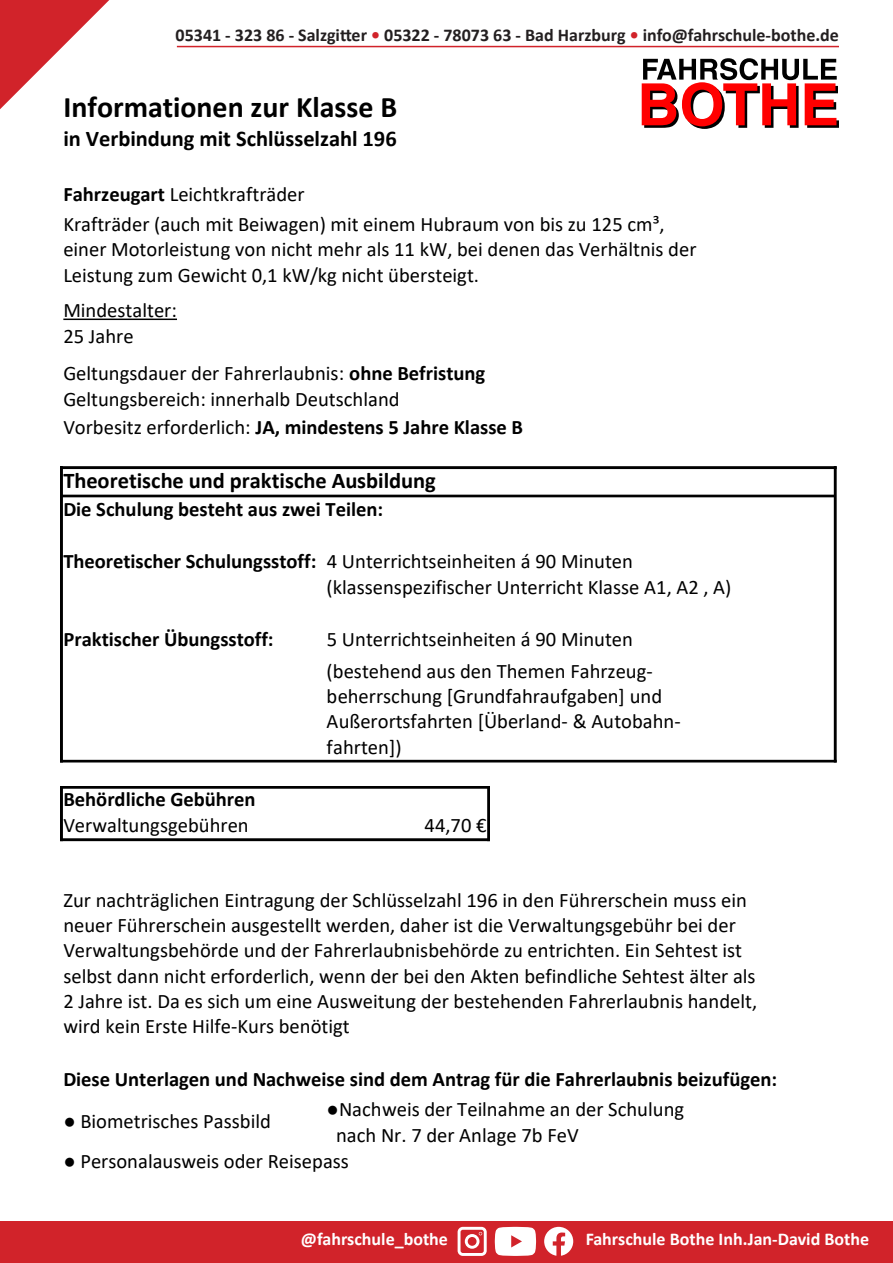
<style>
.page{position:relative;width:893px;height:1263px;background:#fff}
.page>*{position:absolute;margin:0;border:0;box-sizing:border-box;transform-origin:0 0}
.t1{font:700 30px "Calibri";color:#000}
.t2{font:700 22.5px "Calibri";letter-spacing:-.005em;color:#000}
.t3{font:20.55px/25.2px "Calibri";color:#000}
.t4{font:700 20.55px "Calibri";color:#000}
.t5{font:700 18px "Calibri";color:#231f20}
.t6{font:700 18px "Calibri";color:#fff}
.s1{color:#d1232a}
.s2{font-weight:700}
.s3{font-weight:400}
</style>
<div class="page">
<div style="left:0;top:1222px;width:893px;height:41px;background:#d1232a"></div>
<svg style="left:0;top:0;width:200px;height:109px"></svg>
<hr style="left:177px;top:46px;width:662px;height:1px;background:#d1232a">
<svg style="left:642px;top:58px;width:197px;height:71px"></svg>
<svg style="left:458px;top:1227px;width:29px;height:29px"></svg>
<svg style="left:544px;top:1227px;width:29px;height:29px"></svg>
<svg style="left:495px;top:1227px;width:41px;height:29px"></svg>
<div style="left:60px;top:467px;width:776px;height:2px;border:1px solid #000"></div>
<div style="left:62px;top:495px;width:772px;height:2px;border:1px solid #000"></div>
<div style="left:60px;top:760px;width:776px;height:2px;border:1px solid #000"></div>
<div style="left:60px;top:786px;width:429px;height:2px;border:1px solid #000"></div>
<div style="left:60px;top:839px;width:429px;height:2px;border:1px solid #000"></div>
<div style="left:60px;top:467px;width:3px;height:295px;border:1px solid #000"></div>
<div style="left:60px;top:786px;width:3px;height:55px;border:1px solid #000"></div>
<div style="left:488px;top:786px;width:1px;height:55px;border:1px solid #000"></div>
<div style="left:834px;top:467px;width:2px;height:295px;border:1px solid #000"></div>
<hr style="left:63px;top:319px;width:114px;height:1px;background:#000">
<p class="t5" style="left:176px;top:23px;width:665px">05341 - 323 86 - Salzgitter <span class="s1">•</span> 05322 - 78073 63 - Bad Harzburg <span class="s1">•</span> info@fahrschule-bothe.de</p>
<h1 class="t1" style="left:63px;top:93px;width:335px">Informationen zur Klasse B</h1>
<p class="t2" style="left:63px;top:128px;width:335px">in Verbindung mit Schlüsselzahl 196</p>
<p class="t3" style="left:63px;top:179px;width:603px;line-height:30.5px"><span class="s2">Fahrzeugart</span> Leichtkrafträder<br>Krafträder (auch mit Beiwagen) mit einem Hubraum von bis zu 125 cm³,</p>
<p class="t3" style="left:63px;top:238px;width:635px">einer Motorleistung von nicht mehr als 11 kW, bei denen das Verhältnis der<br>Leistung zum Gewicht 0,1 kW/kg nicht übersteigt.</p>
<p class="t3" style="left:63px;top:298px;width:115px;line-height:26.1px">Mindestalter:<br>25 Jahre</p>
<p class="t3" style="left:63px;top:361px;width:423px">Geltungsdauer der Fahrerlaubnis: <span class="s2">ohne Befristung</span></p>
<p class="t4" style="left:63px;top:417px;width:461px"><span class="s3">Vorbesitz erforderlich:</span> JA, mindestens 5 Jahre Klasse B</p>
<p class="t3" style="left:63px;top:387px;width:338px">Geltungsbereich: innerhalb Deutschland</p>
<p class="t2" style="left:63px;top:470px;width:374px">Theoretische und praktische Ausbildung</p>
<p class="t4" style="left:63px;top:499px;width:321px">Die Schulung besteht aus zwei Teilen:</p>
<p class="t4" style="left:63px;top:551px;width:254px">Theoretischer Schulungsstoff:</p>
<p class="t3" style="left:327px;top:575px;width:406px">(klassenspezifischer Unterricht Klasse A1, A2 , A)</p>
<p class="t4" style="left:63px;top:630px;width:212px">Praktischer Übungsstoff:</p>
<p class="t3" style="left:327px;top:549px;width:308px">4 Unterrichtseinheiten á 90 Minuten</p>
<p class="t3" style="left:327px;top:624px;width:328px;line-height:31.7px">5 Unterrichtseinheiten á 90 Minuten (bestehend aus den Themen Fahrzeug-</p>
<p class="t3" style="left:327px;top:684px;width:356px">beherrschung [Grundfahraufgaben] und<br>Außerortsfahrten [Überland- &amp; Autobahn&shy;fahrten])</p>
<p class="t4" style="left:63px;top:789px;width:194px">Behördliche Gebühren</p>
<p class="t3" style="left:63px;top:813px;width:187px">Verwaltungsgebühren</p>
<p class="t3" style="left:425px;top:813px;width:63px">44,70 €</p>
<p class="t3" style="left:63px;top:888px;width:695px">Zur nachträglichen Eintragung der Schlüsselzahl 196 in den Führerschein muss ein neuer Führerschein ausgestellt werden, daher ist die Verwaltungsgebühr bei der Verwaltungsbehörde und der Fahrerlaubnisbehörde zu entrichten. Ein Sehtest ist selbst dann nicht erforderlich, wenn der bei den Akten befindliche Sehtest älter als 2 Jahre ist. Da es sich um eine Ausweitung der bestehenden Fahrerlaubnis handelt, wird kein Erste Hilfe-Kurs benötigt</p>
<p class="t4" style="left:63px;top:1069px;width:715px">Diese Unterlagen und Nachweise sind dem Antrag für die Fahrerlaubnis beizufügen:</p>
<p class="t3" style="left:63px;top:1109px;width:209px">● Biometrisches Passbild</p>
<p class="t3" style="left:63px;top:1149px;width:287px">● Personalausweis oder Reisepass</p>
<p class="t3" style="left:336px;top:1097px;width:350px;text-indent:-9px">●Nachweis der Teilnahme an der Schulung nach Nr. 7 der Anlage 7b FeV</p>
<p class="t6" style="left:301px;top:1226px;width:149px">@fahrschule_bothe</p>
<p class="t6" style="left:586px;top:1226px;width:285px">Fahrschule Bothe Inh.Jan-David Bothe</p>
</div>
